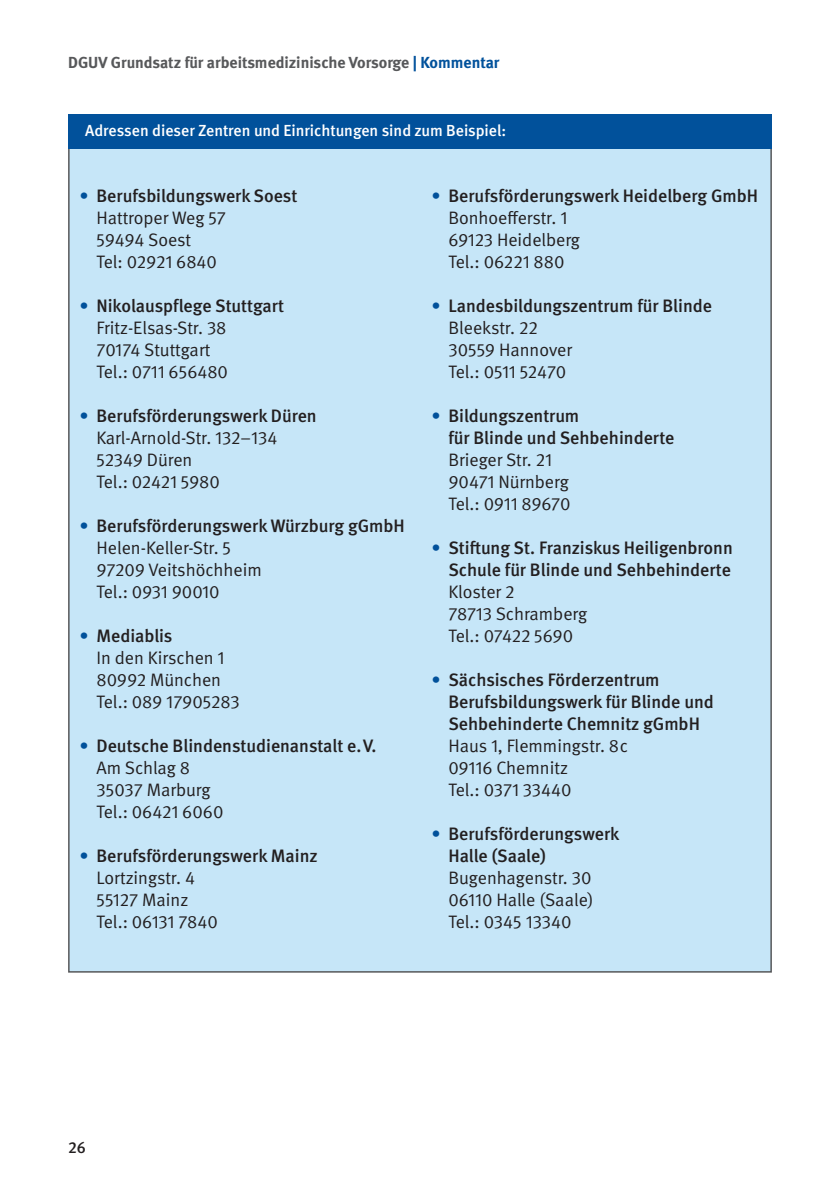
<style>
.page{position:relative;width:840px;height:1191px;background:#fff}
.page>*{position:absolute;margin:0;border:0;box-sizing:border-box;transform-origin:0 0}
.t1{font:18px/22px "DGUV Meta";color:#231f20}
.t2{font:500 18px/22px "DGUV Meta";color:#231f20}
.t3{font:700 16px "DGUV Meta";color:#57585a}
.t4{font:500 16px "DGUV Meta";color:#fff}
.t5{font:500 16px "DGUV Meta";color:#231f20}
.s1{color:#01519b}
.s2{font-weight:500}
.s3{font-weight:400;color:#01519b}
</style>
<div class="page">
<div style="left:68px;top:115px;width:703px;height:857px;background:#c6e6f8;border:2px solid #57585a"></div>
<div style="left:68px;top:115px;width:703px;height:34px;background:#01519b"></div>
<p class="t3" style="left:68px;top:53px;width:432px">DGUV Grundsatz für arbeitsmedizinische Vorsorge <span class="s1">| Kommentar</span></p>
<p class="t4" style="left:85px;top:122px;width:422px">Adressen dieser Zentren und Einrichtungen sind zum Beispiel:</p>
<p class="t1" style="left:96px;top:185px;width:202px;text-indent:-17px"><span class="s1">•</span> <span class="s2">Berufsbildungswerk Soest<br></span>Hattroper Weg 57<br>59494 Soest<br>Tel: 02921 6840</p>
<p class="t1" style="left:96px;top:295px;width:189px;text-indent:-17px"><span class="s1">•</span> <span class="s2">Nikolauspflege Stuttgart<br></span>Fritz-Elsas-Str. 38<br>70174 Stuttgart<br>Tel.: 0711 656480</p>
<p class="t1" style="left:96px;top:405px;width:222px;text-indent:-17px"><span class="s1">•</span> <span class="s2">Berufsförderungswerk Düren<br></span>Karl-Arnold-Str. 132–134<br>52349 Düren<br>Tel.: 02421 5980</p>
<p class="t1" style="left:96px;top:515px;width:309px;text-indent:-17px"><span class="s1">•</span> <span class="s2">Berufsförderungswerk Würzburg gGmbH<br></span>Helen-Keller-Str. 5<br>97209 Veitshöchheim<br>Tel.: 0931 90010</p>
<p class="t1" style="left:96px;top:625px;width:145px;text-indent:-17px"><span class="s1">•</span> <span class="s2">Mediablis<br></span>In den Kirschen 1<br>80992 München<br>Tel.: 089 17905283</p>
<p class="t1" style="left:96px;top:735px;width:281px;text-indent:-17px"><span class="s1">•</span> <span class="s2">Deutsche Blindenstudienanstalt e.V.<br></span>Am Schlag 8<br>35037 Marburg<br>Tel.: 06421 6060</p>
<p class="t1" style="left:96px;top:845px;width:223px;text-indent:-17px"><span class="s1">•</span> <span class="s2">Berufsförderungswerk Mainz<br></span>Lortzingstr. 4<br>55127 Mainz<br>Tel.: 06131 7840</p>
<p class="t1" style="left:448px;top:185px;width:311px;text-indent:-17px"><span class="s1">•</span> <span class="s2">Berufsförderungswerk Heidelberg GmbH<br></span>Bonhoefferstr. 1<br>69123 Heidelberg<br>Tel.: 06221 880</p>
<p class="t1" style="left:448px;top:295px;width:265px;text-indent:-17px"><span class="s1">•</span> <span class="s2">Landesbildungszentrum für Blinde<br></span>Bleekstr. 22<br>30559 Hannover<br>Tel.: 0511 52470</p>
<p class="t2" style="left:448px;top:405px;width:227px;text-indent:-17px"><span class="s3">•</span> Bildungszentrum<br>für Blinde und Sehbehinderte</p>
<p class="t1" style="left:448px;top:449px;width:124px">Brieger Str. 21<br>90471 Nürnberg<br>Tel.: 0911 89670</p>
<p class="t2" style="left:431px;top:537px;width:303px;text-align:right"><span class="s3">•</span> Stiftung St. Franziskus Heiligenbronn<br>Schule für Blinde und Sehbehinderte</p>
<p class="t1" style="left:448px;top:581px;width:140px">Kloster 2<br>78713 Schramberg<br>Tel.: 07422 5690</p>
<p class="t2" style="left:448px;top:669px;width:267px;text-indent:-17px"><span class="s3">•</span> Sächsisches Förderzentrum<br>Berufsbildungswerk für Blinde und<br>Sehbehinderte Chemnitz gGmbH</p>
<p class="t1" style="left:448px;top:735px;width:181px">Haus 1, Flemmingstr. 8c<br>09116 Chemnitz<br>Tel.: 0371 33440</p>
<p class="t2" style="left:448px;top:823px;width:172px;text-indent:-17px"><span class="s3">•</span> Berufsförderungswerk<br>Halle (Saale)</p>
<p class="t1" style="left:448px;top:867px;width:147px;text-align:justify">Bugenhagenstr. 30<br>06110 Halle (Saale)<br>Tel.: 0345 13340</p>
<p class="t5" style="left:68px;top:1137px;width:19px">26</p>
</div>
